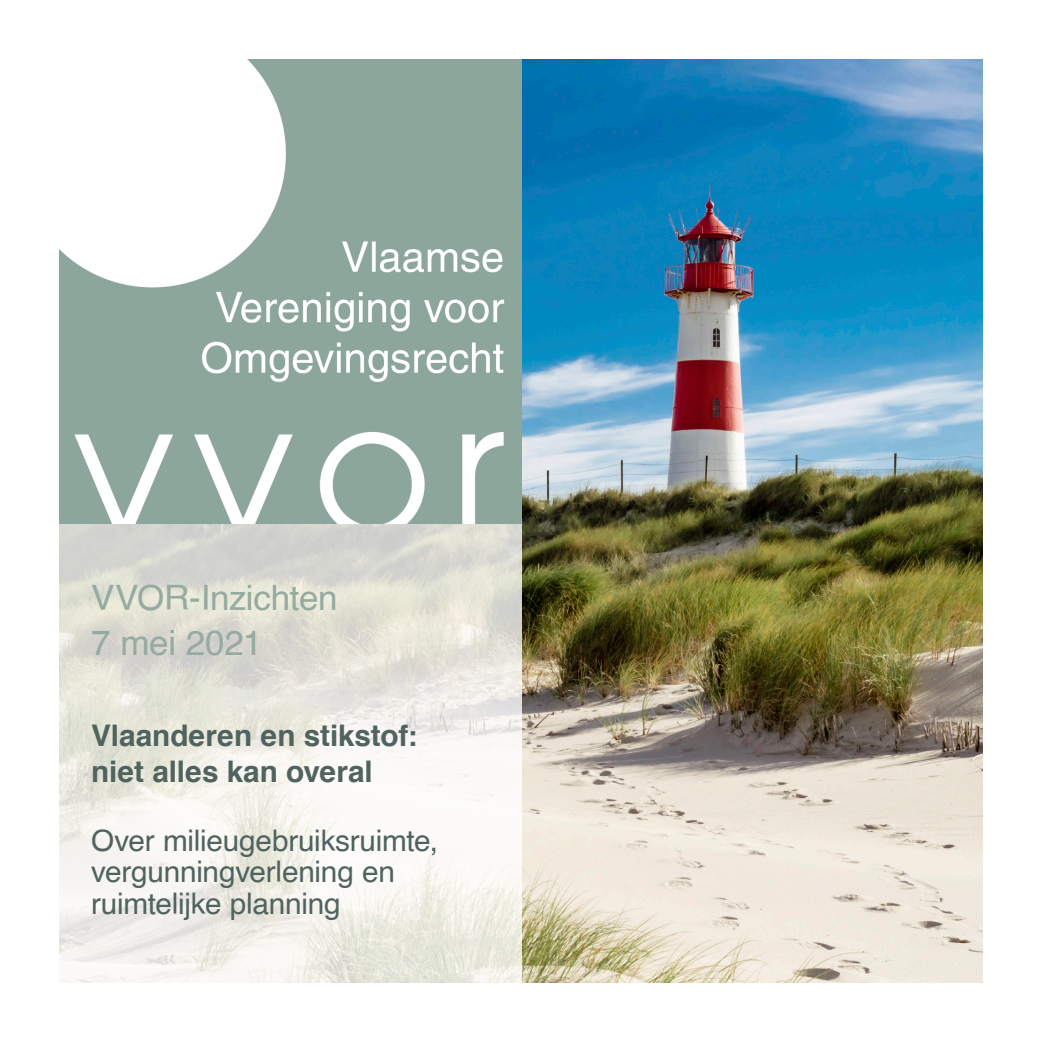
<style>
.page{position:relative;width:1042px;height:1042px;background:#fff}
.page>*{position:absolute;margin:0;border:0;box-sizing:border-box;transform-origin:0 0}
.t1{font:35px/45.5px "Helvetica";letter-spacing:-.01em;color:#96aba0}
.t2{font:29.75px/31.5px "Helvetica";letter-spacing:-.01em;color:#50635f}
.t3{font:700 29.75px/36.8px "Helvetica";color:#50635f}
</style>
<div class="page">
<img style="left:521px;top:60px;width:461px;height:922px">
<svg style="left:60px;top:523px;width:461px;height:460px"></svg>
<img style="left:60px;top:60px;width:462px;height:463px">
<p class="t1" style="left:91px;top:576px;width:248px">VVOR-Inzichten<br>7 mei 2021</p>
<p class="t3" style="left:91px;top:717px;width:328px">Vlaanderen en stikstof: niet alles kan overal</p>
<p class="t2" style="left:91px;top:825px;width:349px">Over milieugebruiksruimte, vergunningverlening en ruimtelijke planning</p>
</div>
